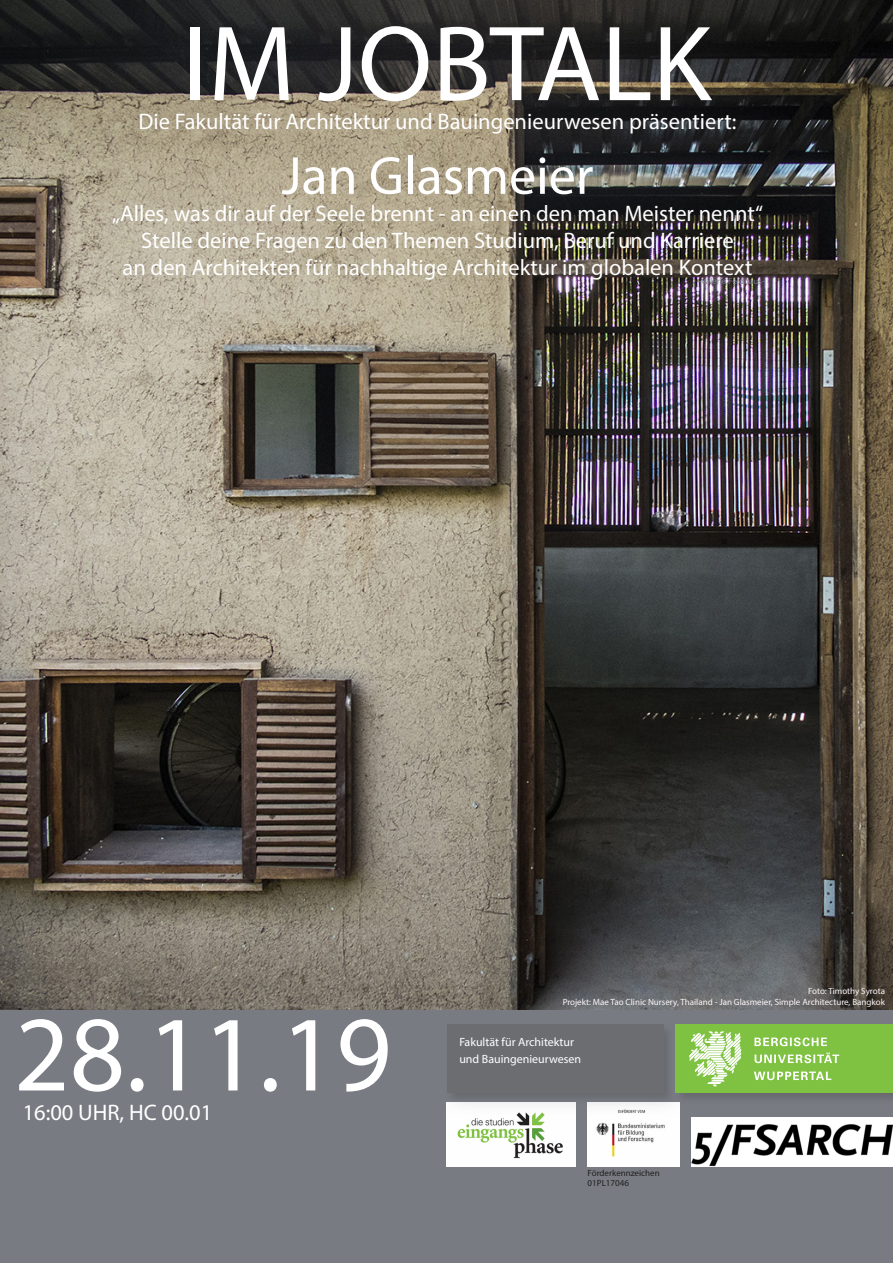
<style>
.page{position:relative;width:893px;height:1263px;background:#fff}
.page>*{position:absolute;margin:0;border:0;box-sizing:border-box;transform-origin:0 0}
.t1{font:108px "Myriad Pro";color:#fff}
.t2{font:54px "Myriad Pro";color:#fff}
.t3{font:22.5px "Myriad Pro";color:#fff}
.t4{font:11.93px "Myriad Pro";color:#fff}
.t5{font:9px "Myriad Pro";color:#fef6f9}
.t6{font:9px/10.8px "Myriad Pro";color:#211f20}
.t7{font:9px "Myriad Pro";color:#787c82}
</style>
<div class="page">
<img style="left:0;top:0;width:893px;height:1010px">
<div style="left:0;top:1010px;width:893px;height:253px;background:#787c82"></div>
<div style="left:674px;top:1023px;width:219px;height:82px;background:#231f20;opacity:.2"></div>
<div style="left:676px;top:1025px;width:217px;height:68px;background:#7fc241"></div>
<svg style="left:754px;top:1071px;width:77px;height:9px"></svg>
<svg style="left:755px;top:1052px;width:84px;height:11px"></svg>
<svg style="left:754px;top:1037px;width:73px;height:9px"></svg>
<svg style="left:689px;top:1031px;width:52px;height:55px"></svg>
<div style="left:445px;top:1023px;width:231px;height:82px;background:#231f20;opacity:.2"></div>
<div style="left:447px;top:1025px;width:216px;height:68px;background:#6c6d70"></div>
<img style="left:446px;top:1103px;width:129px;height:64px">
<img style="left:588px;top:1103px;width:91px;height:64px">
<img style="left:692px;top:1117px;width:201px;height:50px">
<p class="t1" style="left:182px;top:-3px;width:530px">IM JOBTALK</p>
<p class="t3" style="left:138px;top:108px;width:599px">Die Fakultät für Architektur und Bauingenieurwesen präsentiert:</p>
<p class="t2" style="left:282px;top:142px;width:313px">Jan Glasmeier</p>
<p class="t3" style="left:112px;top:199px;width:652px">„Alles, was dir auf der Seele brennt - an einen den man Meister nennt“</p>
<p class="t3" style="left:141px;top:226px;width:594px">Stelle deine Fragen zu den Themen Studium, Beruf und Karriere</p>
<p class="t3" style="left:123px;top:253px;width:631px">an den Architekten für nachhaltige Architektur im globalen Kontext</p>
<p class="t7" style="left:698px;top:276px;width:68px">-Valerie Feldhaus-</p>
<p class="t1" style="left:14px;top:988px;width:379px">28.11.19</p>
<p class="t3" style="left:23px;top:1098px;width:191px">16:00 UHR, HC 00.01</p>
<p class="t5" style="left:808px;top:985px;width:78px">Foto: Timothy Syrota</p>
<p class="t5" style="left:563px;top:996px;width:324px">Projekt: Mae Tao Clinic Nursery, Thailand - Jan Glasmeier, Simple Architecture, Bangkok</p>
<p class="t4" style="left:459px;top:1035px;width:116px">Fakultät für Architektur</p>
<p class="t4" style="left:459px;top:1051px;width:123px">und Bauingenieurwesen</p>
<p class="t6" style="left:588px;top:1167px;width:74px">Förderkennzeichen<br>01PL17046</p>
</div>
